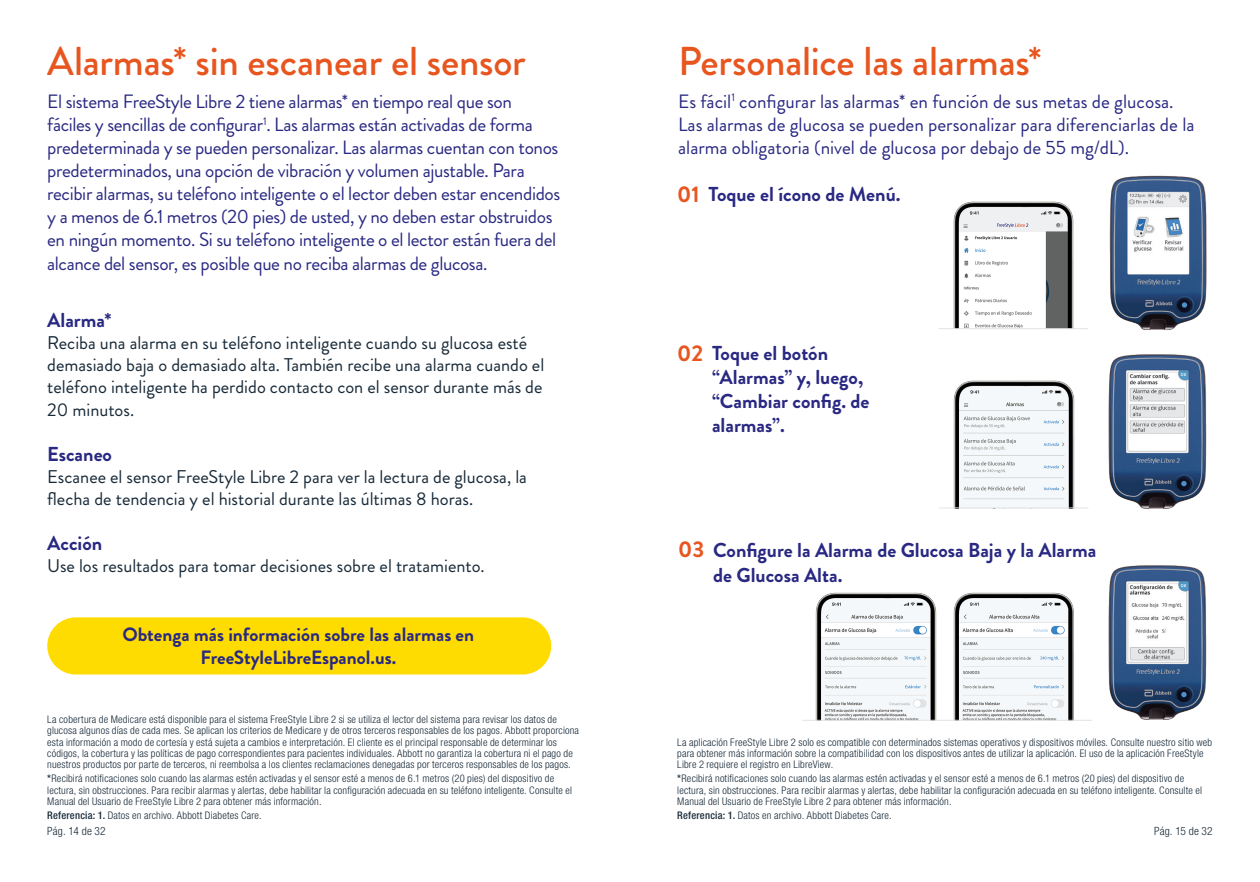
<style>
.page{position:relative;width:1260px;height:882px;background:#fff}
.page>*{position:absolute;margin:0;border:0;box-sizing:border-box;transform-origin:0 0}
.Orange_Headlines{font:500 40.25px "Brandon Grotesque";letter-spacing:-.005em;color:#e85620}
.t1{font:700 20.12px/24.2px "Brandon Grotesque";color:#292882}
.t2{font:19.25px/23.1px "Brandon Grotesque";letter-spacing:-.02em;color:#292882}
.t3{font:19.25px/23.1px "Brandon Grotesque";color:#292882}
.t4{font:700 19.25px/23.1px "Brandon Grotesque";color:#292882;text-align:center}
.t5{font:18.38px/22.1px "Brandon Grotesque";color:#172938}
.t6{font:300 condensed 11.38px "Helvetica Neue LT Std";letter-spacing:.015em;color:#172938}
.ISI{font:300 condensed 10.5px/11.4px "Helvetica Neue LT Std";letter-spacing:.015em;color:#172938}
.s1{font-weight:500}
.s2{font-size:22.75px;color:#e85620}
</style>
<div class="page">
<img style="left:1109px;top:175px;width:98px;height:155px">
<div style="left:47px;top:617px;width:504px;height:58px;background:#ffdc01;border-radius:29px"></div>
<img style="left:953px;top:201px;width:121px;height:127px">
<hr style="left:939px;top:328px;width:149px;height:1px;background:#e2e4e2">
<img style="left:939px;top:380px;width:149px;height:128px">
<img style="left:1108px;top:354px;width:99px;height:155px">
<img style="left:815px;top:592px;width:112px;height:128px">
<img style="left:927px;top:592px;width:147px;height:128px">
<img style="left:1108px;top:565px;width:99px;height:155px">
<hr style="left:939px;top:508px;width:149px;height:1px;background:#e2e4e2">
<hr style="left:802px;top:720px;width:290px;height:1px;background:#e2e4e2">
<p class="Orange_Headlines" style="left:47px;top:34px;width:480px">Alarmas* sin escanear el sensor</p>
<p class="t2" style="left:47px;top:90px;width:515px">El sistema FreeStyle Libre 2 tiene alarmas* en tiempo real que son fáciles y sencillas de configurar<sup>1</sup>. Las alarmas están activadas de forma predeterminada y se pueden personalizar. Las alarmas cuentan con tonos predeterminados, una opción de vibración y volumen ajustable. Para recibir alarmas, su teléfono inteligente o el lector deben estar encendidos y a menos de 6.1 metros (20 pies) de usted, y no deben estar obstruidos en ningún momento. Si su teléfono inteligente o el lector están fuera del alcance del sensor, es posible que no reciba alarmas de glucosa.</p>
<p class="t1" style="left:47px;top:309px;width:66px">Alarma*</p>
<p class="t5" style="left:47px;top:332px;width:499px">Reciba una alarma en su teléfono inteligente cuando su glucosa esté demasiado baja o demasiado alta. También recibe una alarma cuando el teléfono inteligente ha perdido contacto con el sensor durante más de 20 minutos.</p>
<p class="t1" style="left:47px;top:442px;width:66px">Escaneo</p>
<p class="t5" style="left:47px;top:466px;width:481px">Escanee el sensor FreeStyle Libre 2 para ver la lectura de glucosa, la flecha de tendencia y el historial durante las últimas 8 horas.</p>
<p class="t1" style="left:47px;top:531px;width:57px">Acción</p>
<p class="t5" style="left:47px;top:555px;width:439px">Use los resultados para tomar decisiones sobre el tratamiento.</p>
<p class="t4" style="left:123px;top:623px;width:353px">Obtenga más información sobre las alarmas en<br>FreeStyleLibreEspanol.us.</p>
<p class="ISI" style="left:47px;top:713px;width:533px">La cobertura de Medicare está disponible para el sistema FreeStyle Libre 2 si se utiliza el lector del sistema para revisar los datos de glucosa algunos días de cada mes. Se aplican los criterios de Medicare y de otros terceros responsables de los pagos. Abbott proporciona esta información a modo de cortesía y está sujeta a cambios e interpretación. El cliente es el principal responsable de determinar los códigos, la cobertura y las políticas de pago correspondientes para pacientes individuales. Abbott no garantiza la cobertura ni el pago de nuestros productos por parte de terceros, ni reembolsa a los clientes reclamaciones denegadas por terceros responsables de los pagos.</p>
<p class="ISI" style="left:47px;top:773px;width:526px"><span class="s1">*</span>Recibirá notificaciones solo cuando las alarmas estén activadas y el sensor esté a menos de 6.1 metros (20 pies) del dispositivo de lectura, sin obstrucciones. Para recibir alarmas y alertas, debe habilitar la configuración adecuada en su teléfono inteligente. Consulte el<br>Manual del Usuario de FreeStyle Libre 2 para obtener más información.</p>
<p class="ISI" style="left:47px;top:810px;width:216px"><span class="s1">Referencia: 1.</span> Datos en archivo. Abbott Diabetes Care.</p>
<p class="Orange_Headlines" style="left:678px;top:34px;width:365px">Personalice las alarmas*</p>
<p class="t3" style="left:678px;top:90px;width:518px">Es fácil<sup>1</sup> configurar las alarmas* en función de sus metas de glucosa.<br>Las alarmas de glucosa se pueden personalizar para diferenciarlas de la alarma obligatoria (nivel de glucosa por debajo de 55 mg/dL).</p>
<p class="t1" style="left:677px;top:183px;width:225px"><span class="s2">01</span> Toque el ícono de Menú.</p>
<p class="t1" style="left:712px;top:341px;width:159px;text-indent:-35px"><span class="s2">02</span> Toque el botón “Alarmas” y, luego, “Cambiar config. de alarmas”.</p>
<p class="t1" style="left:713px;top:539px;width:385px;text-indent:-35px"><span class="s2">03</span> Configure la Alarma de Glucosa Baja y la Alarma de Glucosa Alta.</p>
<p class="ISI" style="left:677px;top:736px;width:536px">La aplicación FreeStyle Libre 2 solo es compatible con determinados sistemas operativos y dispositivos móviles. Consulte nuestro sitio web para obtener más información sobre la compatibilidad con los dispositivos antes de utilizar la aplicación. El uso de la aplicación FreeStyle<br>Libre 2 requiere el registro en LibreView.</p>
<p class="ISI" style="left:677px;top:773px;width:526px"><span class="s1">*</span>Recibirá notificaciones solo cuando las alarmas estén activadas y el sensor esté a menos de 6.1 metros (20 pies) del dispositivo de lectura, sin obstrucciones. Para recibir alarmas y alertas, debe habilitar la configuración adecuada en su teléfono inteligente. Consulte el<br>Manual del Usuario de FreeStyle Libre 2 para obtener más información.</p>
<p class="ISI" style="left:677px;top:810px;width:216px"><span class="s1">Referencia: 1.</span> Datos en archivo. Abbott Diabetes Care.</p>
<p class="t6" style="left:47px;top:824px;width:60px">Pág. 14 de 32</p>
<p class="t6" style="left:1154px;top:824px;width:60px">Pág. 15 de 32</p>
</div>
